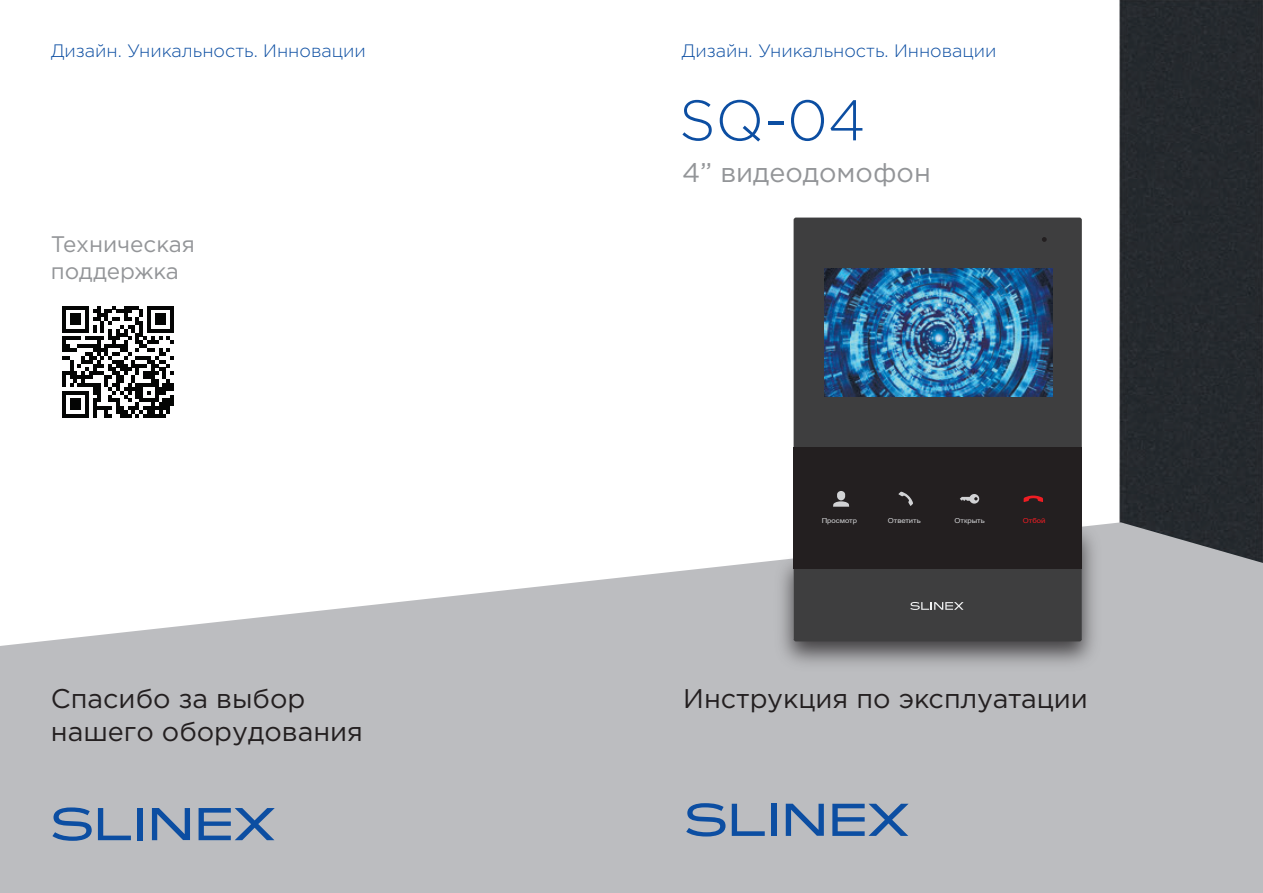
<style>
.page{position:relative;width:1263px;height:893px;background:#fff}
.page>*{position:absolute;margin:0;border:0;box-sizing:border-box;transform-origin:0 0}
.t1{font:300 57px "Gotham Pro";color:#0c4ea2}
.t2{font:27px "Gotham Pro";color:#231f20}
.t3{font:27px "Gotham Pro";color:#939598}
.t4{font:22.5px/27px "Gotham Pro";color:#939598}
.t5{font:300 18px "Gotham Pro";color:#0c4ea2}
.t6{font:6.9px "Arial";color:#d1d2d4;scale:1.13 1}
.t7{font:6.9px "Arial";color:#ee1d23;scale:1.13 1}
</style>
<div class="page">
<img style="left:1066px;top:0;width:197px;height:522px">
<svg style="left:0;top:522px;width:1263px;height:371px;fill:#bcbdc0"></svg>
<svg style="left:686px;top:803px;width:39px;height:33px"></svg>
<svg style="left:732px;top:804px;width:33px;height:32px"></svg>
<div style="left:771px;top:804px;width:6px;height:32px;background:#0c4ea2"></div>
<svg style="left:786px;top:804px;width:38px;height:32px"></svg>
<svg style="left:832px;top:804px;width:76px;height:32px;background:#7590b3"></svg>
<svg style="left:52px;top:807px;width:40px;height:34px"></svg>
<svg style="left:98px;top:808px;width:33px;height:32px"></svg>
<div style="left:138px;top:808px;width:5px;height:32px;background:#0c4ea2"></div>
<svg style="left:152px;top:808px;width:38px;height:32px"></svg>
<svg style="left:199px;top:808px;width:76px;height:32px;background:#7690b4"></svg>
<svg style="left:62px;top:306px;width:112px;height:112px"></svg>
<img style="left:768px;top:514px;width:339px;height:163px">
<div style="left:793px;top:218px;width:289px;height:423px;background:#3e3e3f;border-radius:2px"></div>
<div style="left:793px;top:448px;width:289px;height:121px;background:#231f20"></div>
<svg style="left:1042px;top:237px;width:5px;height:5px"></svg>
<svg style="left:793px;top:569px;width:289px;height:70px"></svg>
<svg style="left:833px;top:501px;width:16px;height:6px"></svg>
<div style="left:837px;top:491px;width:8px;height:9px;background:#d1d2d4;border-radius:4px"></div>
<svg style="left:898px;top:492px;width:15px;height:14px"></svg>
<svg style="left:960px;top:494px;width:19px;height:10px"></svg>
<svg style="left:1024px;top:496px;width:19px;height:6px"></svg>
<img style="left:825px;top:268px;width:227px;height:129px">
<p class="t5" style="left:51px;top:41px;width:316px">Дизайн. Уникальность. Инновации</p>
<p class="t5" style="left:682px;top:41px;width:316px">Дизайн. Уникальность. Инновации</p>
<p class="t4" style="left:51px;top:230px;width:146px">Техническая поддержка</p>
<p class="t1" style="left:679px;top:89px;width:188px">SQ-04</p>
<p class="t3" style="left:682px;top:157px;width:250px">4” видеодомофон</p>
<p class="t6" style="left:822px;top:516px;width:33px">Просмотр</p>
<p class="t6" style="left:888px;top:516px;width:31px">Ответить</p>
<p class="t6" style="left:954px;top:516px;width:28px">Открыть</p>
<p class="t7" style="left:1023px;top:516px;width:22px">Отбой</p>
<p class="t2" style="left:51px;top:684px;width:256px">Спасибо за выбор</p>
<p class="t2" style="left:683px;top:684px;width:406px">Инструкция по эксплуатации</p>
<p class="t2" style="left:51px;top:716px;width:314px">нашего оборудования</p>
</div>
